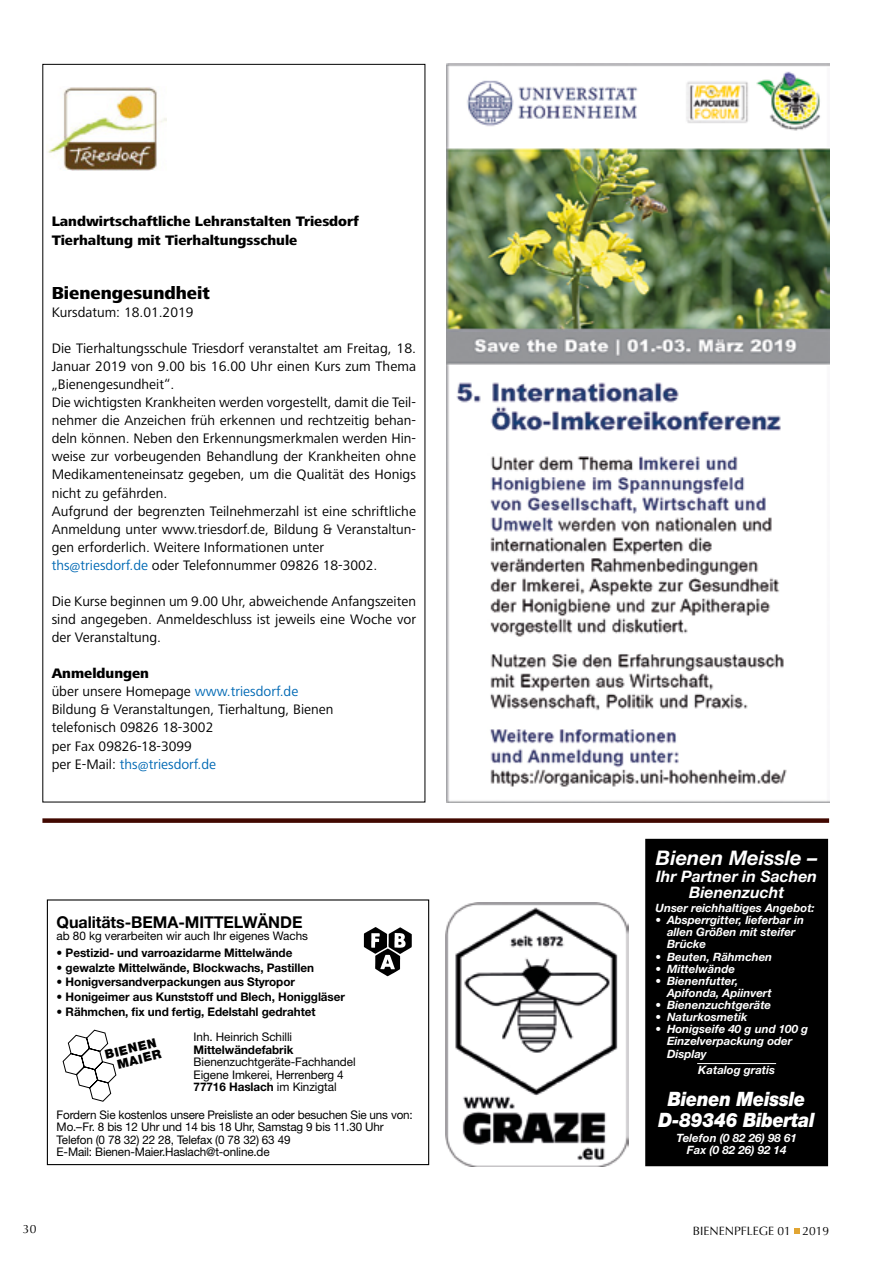
<style>
.page{position:relative;width:893px;height:1263px;background:#fff}
.page>*{position:absolute;margin:0;border:0;box-sizing:border-box;transform-origin:0 0}
.t1{font:italic 700 20.1px "Helvetica Neue LT Pro";color:#fff}
.t2{font:italic 900 19.8px/20.5px "Helvetica Neue LT Pro";letter-spacing:-.015em;color:#fff;text-align:center;scale:.9 1}
.t3{font:800 18px "Frutiger Next LT";color:#000}
.t4{font:700 16.35px "Helvetica Neue LT Pro";letter-spacing:-.005em;color:#000}
.t5{font:italic 700 15.9px/16.2px "Helvetica Neue LT Pro";color:#fff;text-align:center}
.t6{font:14.25px/18px "Frutiger Next LT";color:#000}
.t7{font:800 14.25px/18px "Frutiger Next LT";color:#000}
.t8{font:900 12.45px/12.5px "Helvetica Neue";color:#000;text-align:right}
.t9{font:12px "Optima";color:#000}
.t10{font:11.85px/12.6px "Helvetica Neue LT Pro";letter-spacing:-.015em;color:#000}
.t11{font:700 11.85px "Helvetica Neue LT Pro";letter-spacing:-.005em;color:#000}
.t12{font:italic 700 11.4px/12.1px "Helvetica Neue LT Pro";color:#fff}
.s1{color:#0069b4}
.s2{font-weight:800}
.s3{font-weight:700}
</style>
<div class="page">
<svg style="left:794px;top:1229px;width:5px;height:5px"></svg>
<img style="left:48px;top:87px;width:118px;height:83px">
<img style="left:446px;top:64px;width:383px;height:738px">
<img style="left:445px;top:903px;width:183px;height:263px">
<div style="left:646px;top:839px;width:181px;height:326px;background:#000"></div>
<hr style="left:697px;top:1063px;width:79px;height:1px;background:#fff">
<div style="left:645px;top:839px;width:183px;height:327px;border:1px solid #000"></div>
<svg style="left:62px;top:1029px;width:55px;height:73px"></svg>
<img style="left:363px;top:927px;width:49px;height:50px">
<div style="left:47px;top:899px;width:382px;height:266px;border:1px solid #000"></div>
<div style="left:42px;top:818px;width:787px;height:5px;background:#410800"></div>
<p class="t7" style="left:52px;top:213px;width:309px">Landwirtschaftliche Lehranstalten Triesdorf<br>Tierhaltung mit Tierhaltungsschule</p>
<p class="t3" style="left:52px;top:283px;width:160px">Bienengesundheit</p>
<p class="t6" style="left:52px;top:303px;width:143px">Kursdatum: 18.01.2019</p>
<p class="t6" style="left:52px;top:339px;width:366px">Die Tierhaltungsschule Triesdorf veranstaltet am Freitag, 18.<br>Januar 2019 von 9.00 bis 16.00 Uhr einen Kurs zum Thema „Bienengesundheit“.<br>Die wichtigsten Krankheiten werden vorgestellt, damit die Teil&shy;nehmer die Anzeichen früh erkennen und rechtzeitig behan&shy;deln können. Neben den Erkennungsmerkmalen werden Hin&shy;weise zur vorbeugenden Behandlung der Krankheiten ohne Medikamenteneinsatz gegeben, um die Qualität des Honigs nicht zu gefährden.<br>Aufgrund der begrenzten Teilnehmerzahl ist eine schriftliche Anmeldung unter www.triesdorf.de, Bildung &amp; Veranstaltun&shy;gen erforderlich. Weitere Informationen unter <span class="s1">ths@triesdorf.de</span> oder Telefonnummer 09826 18-3002.</p>
<p class="t6" style="left:52px;top:592px;width:366px;text-align:justify">Die Kurse beginnen um 9.00 Uhr, abweichende Anfangszeiten sind angegeben. Anmeldeschluss ist jeweils eine Woche vor der Veranstaltung.</p>
<p class="t6" style="left:52px;top:664px;width:283px"><span class="s2">Anmeldungen<br></span>über unsere Homepage <span class="s1">www.triesdorf.de<br></span>Bildung &amp; Veranstaltungen, Tierhaltung, Bienen telefonisch 09826 18-3002<br>per Fax 09826-18-3099<br>per E-Mail: <span class="s1">ths@triesdorf.de</span></p>
<p class="t4" style="left:57px;top:911px;width:247px">Qualitäts-BEMA-MITTELWÄNDE</p>
<p class="t10" style="left:57px;top:929px;width:253px">ab 80 kg verarbeiten wir auch Ihr eigenes Wachs</p>
<p class="t11" style="left:57px;top:945px;width:237px">• Pestizid- und varroazidarme Mittelwände</p>
<p class="t11" style="left:57px;top:960px;width:259px">• gewalzte Mittelwände, Blockwachs, Pastillen</p>
<p class="t11" style="left:57px;top:975px;width:240px">• Honigversandverpackungen aus Styropor</p>
<p class="t11" style="left:57px;top:989px;width:290px">• Honigeimer aus Kunststoff und Blech, Honiggläser</p>
<p class="t11" style="left:57px;top:1004px;width:260px">• Rähmchen, fix und fertig, Edelstahl gedrahtet</p>
<p class="t10" style="left:194px;top:1030px;width:100px">Inh. Heinrich Schilli</p>
<p class="t11" style="left:194px;top:1042px;width:101px">Mittelwändefabrik</p>
<p class="t10" style="left:194px;top:1055px;width:163px">Bienenzuchtgeräte-Fachhandel<br>Eigene Imkerei, Herrenberg 4<br><span class="s3">77716 Haslach</span> im Kinzigtal</p>
<p class="t10" style="left:57px;top:1108px;width:358px">Fordern Sie kostenlos unsere Preisliste an oder besuchen Sie uns von:<br>Mo.–Fr. 8 bis 12 Uhr und 14 bis 18 Uhr, Samstag 9 bis 11.30 Uhr Telefon (0 78 32) 22 28, Telefax (0 78 32) 63 49<br>E-Mail: Bienen-Maier.Haslach@t-online.de</p>
<p class="t8" style="left:104px;top:1049px;width:56px;rotate:-14deg">BIENEN<br>MAIER</p>
<h1 class="t1" style="left:656px;top:846px;width:163px">Bienen Meissle –</h1>
<p class="t5" style="left:656px;top:867px;width:163px">Ihr Partner in Sachen<br>Bienenzucht</p>
<p class="t12" style="left:655px;top:901px;width:161px">Unser reichhaltiges Angebot:</p>
<p class="t12" style="left:667px;top:914px;width:139px;text-indent:-11px">• Absperrgitter, lieferbar in allen Größen mit steifer<br>Brücke</p>
<p class="t12" style="left:655px;top:950px;width:118px">• Beuten, Rähmchen</p>
<p class="t12" style="left:655px;top:962px;width:81px">• Mittelwände</p>
<p class="t12" style="left:667px;top:974px;width:106px;text-indent:-11px">• Bienenfutter,<br>Apifonda, Apiinvert</p>
<p class="t12" style="left:655px;top:998px;width:117px">• Bienenzuchtgeräte</p>
<p class="t12" style="left:655px;top:1011px;width:93px">• Naturkosmetik</p>
<p class="t12" style="left:667px;top:1023px;width:143px;text-indent:-11px">• Honigseife 40 g und 100 g<br>Einzelverpackung oder<br>Display</p>
<p class="t12" style="left:698px;top:1064px;width:78px">Katalog gratis</p>
<h2 class="t2" style="left:658px;top:1089px;width:175px">Bienen Meissle<br>D-89346 Bibertal</h2>
<p class="t12" style="left:676px;top:1131px;width:122px;text-align:center">Telefon (0 82 26) 98 61<br>Fax (0 82 26) 92 14</p>
<p class="t9" style="left:23px;top:1222px;width:15px">30</p>
<p class="t9" style="left:693px;top:1224px;width:138px">BIENENPFLEGE 01 2019</p>
</div>
